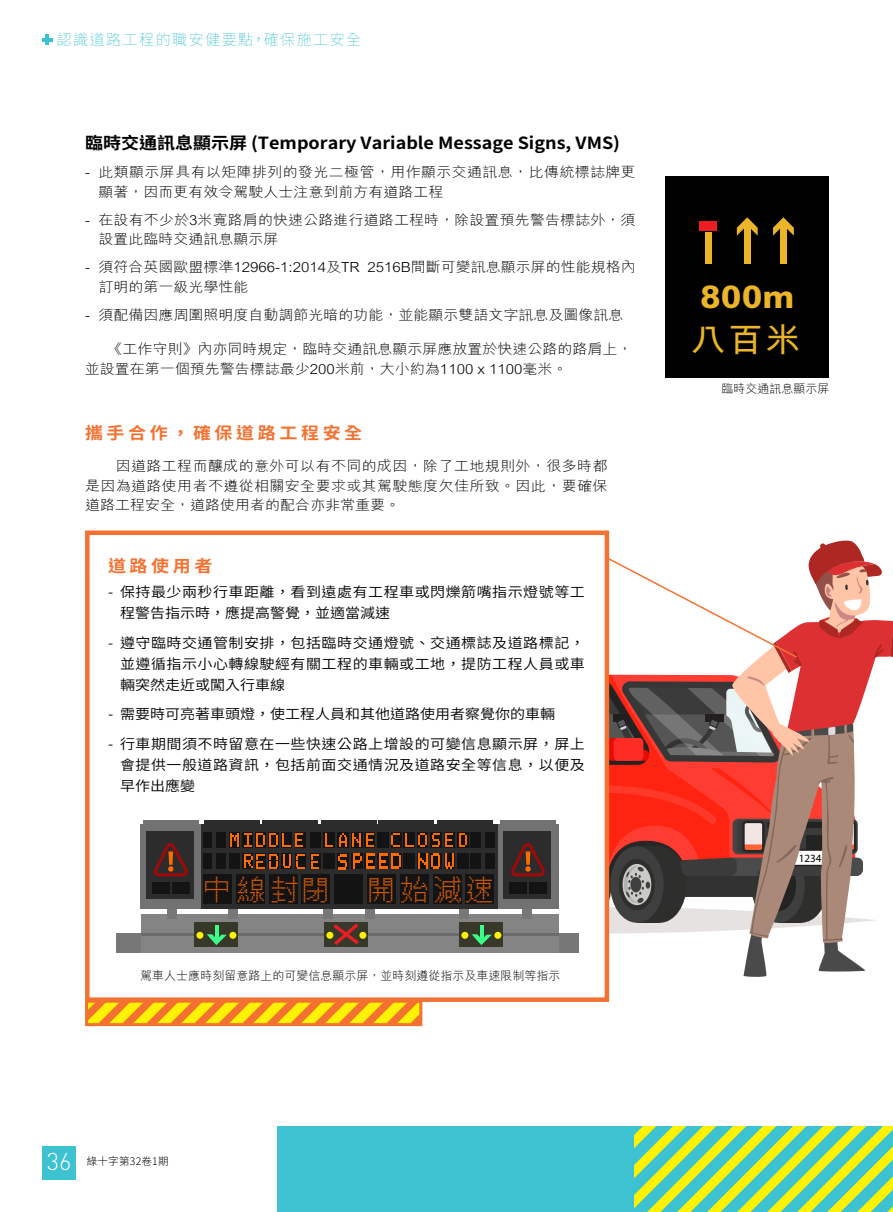
<style>
.page{position:relative;width:893px;height:1212px;background:#fff}
.page>*{position:absolute;margin:0;border:0;box-sizing:border-box;transform-origin:0 0}
.t1{font:700 33.45px "M Hei HK";color:#ebb429;scale:1.08 1}
.t2{font:800 31.35px "M Hei HK";color:#ebb429;scale:1.08 1}
.t3{font:300 29.55px "M Bitmap Square HK";letter-spacing:.135em;color:#ff6b00}
.t4{font:300 24px "DIN";color:#fff}
.t5{font:700 16.8px "Noto Sans CJ Ktc";color:#000;scale:1.08 1}
.t6{font:700 16.8px "Noto Sans CJ Ktc";letter-spacing:.2em;color:#f37232;scale:1.08 1}
.t7{font:100 15px "Noto Sans CJ Ktc";letter-spacing:.1em;color:#3dc2d1}
.t8{font:300 13.95px/19.5px "M Hei HK";color:#000;scale:1.08 1}
.t9{font:600 13.95px/21px "Noto Sans CJ Ktc";letter-spacing:.035em;color:#000;text-align:justify;scale:1.08 1}
.t10{font:300 13.95px/19.5px "M Hei HK";letter-spacing:.025em;color:#000;scale:1.08 1}
.t11{font:600 13.95px "Noto Sans CJ Ktc";color:#000;scale:1.08 1}
.t12{font:300 12px "M Hei HK";color:#000}
.t13{font:11.1px "Myriad Pro";color:#000}
.t14{font:300 10.5px "Noto Sans CJ Ktc";letter-spacing:.025em;color:#000}
</style>
<div class="page">
<svg style="left:85px;top:530px;width:525px;height:474px"></svg>
<div style="left:42px;top:1146px;width:34px;height:33px;background:#3dc2d1"></div>
<svg style="left:46px;top:34px;width:3px;height:11px"></svg>
<hr style="left:42px;top:38px;width:11px;height:4px;background:#3dc2d1">
<div style="left:277px;top:1127px;width:616px;height:85px;background:#3dc2d1"></div>
<svg style="left:634px;top:1127px;width:259px;height:85px"></svg>
<svg style="left:89px;top:1004px;width:329px;height:18px;background:#f9b915"></svg>
<div style="left:85px;top:1000px;width:337px;height:26px;border:3px solid #f37232"></div>
<div style="left:665px;top:175px;width:164px;height:202px;background:#000"></div>
<div style="left:744px;top:224px;width:6px;height:40px;background:#ebb429"></div>
<svg style="left:737px;top:217px;width:21px;height:18px"></svg>
<div style="left:780px;top:224px;width:6px;height:40px;background:#ebb429"></div>
<svg style="left:773px;top:217px;width:21px;height:18px"></svg>
<div style="left:699px;top:221px;width:18px;height:10px;background:#ed1d24"></div>
<div style="left:706px;top:233px;width:6px;height:31px;background:#ebb429"></div>
<div style="left:117px;top:933px;width:462px;height:19px;background:#777"></div>
<div style="left:141px;top:914px;width:417px;height:38px;background:#848484"></div>
<hr style="left:141px;top:933px;width:417px;height:2px;background:#6b6b6b">
<div style="left:167px;top:906px;width:10px;height:12px;background:#777"></div>
<div style="left:228px;top:906px;width:10px;height:12px;background:#777"></div>
<div style="left:323px;top:906px;width:9px;height:12px;background:#777"></div>
<div style="left:201px;top:824px;width:297px;height:85px;background:#2c2c2c"></div>
<hr style="left:204px;top:820px;width:56px;height:4px;background:#2c2c2c">
<hr style="left:262px;top:820px;width:56px;height:4px;background:#2c2c2c">
<hr style="left:321px;top:820px;width:56px;height:4px;background:#2c2c2c">
<div style="left:195px;top:922px;width:43px;height:24px;background:#38382a"></div>
<svg style="left:207px;top:934px;width:20px;height:11px"></svg>
<hr style="left:215px;top:925px;width:4px;height:15px;background:#3cff8a">
<div style="left:196px;top:932px;width:7px;height:7px;background:#fff200;border-radius:50%"></div>
<div style="left:229px;top:932px;width:7px;height:7px;background:#fff200;border-radius:50%"></div>
<div style="left:203px;top:832px;width:9px;height:16px;background:#131313"></div>
<div style="left:216px;top:832px;width:9px;height:16px;background:#131313"></div>
<div style="left:229px;top:832px;width:11px;height:16px;background:#131313"></div>
<div style="left:243px;top:832px;width:10px;height:16px;background:#131313"></div>
<div style="left:255px;top:832px;width:10px;height:16px;background:#131313"></div>
<div style="left:268px;top:832px;width:11px;height:16px;background:#131313"></div>
<div style="left:282px;top:832px;width:10px;height:16px;background:#131313"></div>
<div style="left:295px;top:832px;width:10px;height:16px;background:#131313"></div>
<div style="left:310px;top:832px;width:10px;height:16px;background:#131313"></div>
<div style="left:323px;top:832px;width:11px;height:16px;background:#131313"></div>
<div style="left:203px;top:853px;width:9px;height:16px;background:#131313"></div>
<div style="left:203px;top:874px;width:29px;height:30px;background:#131313"></div>
<div style="left:236px;top:874px;width:29px;height:30px;background:#131313"></div>
<div style="left:269px;top:874px;width:29px;height:30px;background:#131313"></div>
<div style="left:301px;top:874px;width:28px;height:30px;background:#131313"></div>
<div style="left:216px;top:853px;width:9px;height:16px;background:#131313"></div>
<div style="left:229px;top:853px;width:11px;height:16px;background:#131313"></div>
<div style="left:243px;top:853px;width:10px;height:16px;background:#131313"></div>
<div style="left:255px;top:853px;width:10px;height:16px;background:#131313"></div>
<div style="left:268px;top:853px;width:11px;height:16px;background:#131313"></div>
<div style="left:282px;top:853px;width:10px;height:16px;background:#131313"></div>
<svg style="left:295px;top:853px;width:10px;height:16px"></svg>
<div style="left:310px;top:853px;width:10px;height:16px;background:#131313"></div>
<div style="left:323px;top:853px;width:11px;height:16px;background:#131313"></div>
<div style="left:141px;top:824px;width:60px;height:85px;background:#727272"></div>
<div style="left:146px;top:831px;width:47px;height:68px;background:#2c2c2c"></div>
<div style="left:152px;top:882px;width:8px;height:11px;background:#131313"></div>
<div style="left:162px;top:882px;width:8px;height:11px;background:#131313"></div>
<div style="left:172px;top:882px;width:8px;height:11px;background:#131313"></div>
<div style="left:182px;top:882px;width:8px;height:11px;background:#131313"></div>
<svg style="left:154px;top:843px;width:34px;height:33px"></svg>
<hr style="left:143px;top:820px;width:56px;height:4px;background:#727272">
<svg style="left:230px;top:833px;width:73px;height:14px"></svg>
<svg style="left:311px;top:854px;width:8px;height:15px"></svg>
<svg style="left:244px;top:854px;width:60px;height:15px"></svg>
<svg style="left:325px;top:540px;width:568px;height:437px"></svg>
<p class="t7" style="left:57px;top:31px;width:306px">認識道路工程的職安健要點，確保施工安全</p>
<p class="t5" style="left:85px;top:134px;width:497px">臨時交通訊息顯示屏 (Temporary Variable Message Signs, VMS)</p>
<p class="t10" style="left:99px;top:162px;width:499px;text-indent:-14px">- 此類顯示屏具有以矩陣排列的發光二極管，用作顯示交通訊息，比傳統標誌牌更顯著，因而更有效令駕駛人士注意到前方有道路工程</p>
<p class="t8" style="left:99px;top:209px;width:499px;text-indent:-14px">- 在設有不少於3米寬路肩的快速公路進行道路工程時，除設置預先警告標誌外，須設置此臨時交通訊息顯示屏</p>
<p class="t8" style="left:99px;top:257px;width:499px;text-indent:-14px">- 須符合英國歐盟標準12966-1:2014及TR 2516B間斷可變訊息顯示屏的性能規格內訂明的第一級光學性能</p>
<p class="t8" style="left:85px;top:304px;width:500px">- 須配備因應周圍照明度自動調節光暗的功能，並能顯示雙語文字訊息及圖像訊息</p>
<p class="t8" style="left:85px;top:339px;width:508px;text-indent:22px">《工作守則》內亦同時規定，臨時交通訊息顯示屏應放置於快速公路的路肩上，並設置在第一個預先警告標誌最少200米前，大小約為1100 x 1100毫米。</p>
<p class="t6" style="left:85px;top:423px;width:258px">攜手合作，確保道路工程安全</p>
<p class="t8" style="left:85px;top:456px;width:485px;text-align:justify;text-indent:31px">因道路工程而釀成的意外可以有不同的成因，除了工地規則外，很多時都是因為道路使用者不遵從相關安全要求或其駕駛態度欠佳所致。因此，要確保道路工程安全，道路使用者的配合亦非常重要。</p>
<p class="t6" style="left:108px;top:556px;width:98px">道路使用者</p>
<p class="t9" style="left:120px;top:582px;width:432px;text-indent:-12px">- 保持最少兩秒行車距離，看到遠處有工程車或閃爍箭嘴指示燈號等工程警告指示時，應提高警覺，並適當減速</p>
<p class="t9" style="left:120px;top:632px;width:432px;text-indent:-12px">- 遵守臨時交通管制安排，包括臨時交通燈號、交通標誌及道路標記，並遵循指示小心轉線駛經有關工程的車輛或工地，提防工程人員或車輛突然走近或闖入行車線</p>
<p class="t11" style="left:108px;top:706px;width:415px">- 需要時可亮著車頭燈，使工程人員和其他道路使用者察覺你的車輛</p>
<p class="t9" style="left:120px;top:733px;width:432px;text-indent:-12px">- 行車期間須不時留意在一些快速公路上增設的可變信息顯示屏，屏上會提供一般道路資訊，包括前面交通情況及道路安全等信息，以便及早作出應變</p>
<h3 class="t3" style="left:202px;top:875px;width:293px">中線封閉 開始減速</h3>
<p class="t12" style="left:140px;top:967px;width:422px">駕車人士應時刻留意路上的可變信息顯示屏，並時刻遵從指示及車速限制等指示</p>
<h2 class="t2" style="left:700px;top:276px;width:89px">800m</h2>
<h1 class="t1" style="left:690px;top:315px;width:105px">八百米</h1>
<p class="t12" style="left:722px;top:381px;width:110px">臨時交通訊息顯示屏</p>
<p class="t13" style="left:783px;top:851px;width:40px">HC 1234</p>
<h3 class="t4" style="left:47px;top:1146px;width:26px">36</h3>
<p class="t14" style="left:87px;top:1155px;width:83px">綠十字第32卷1期</p>
</div>
